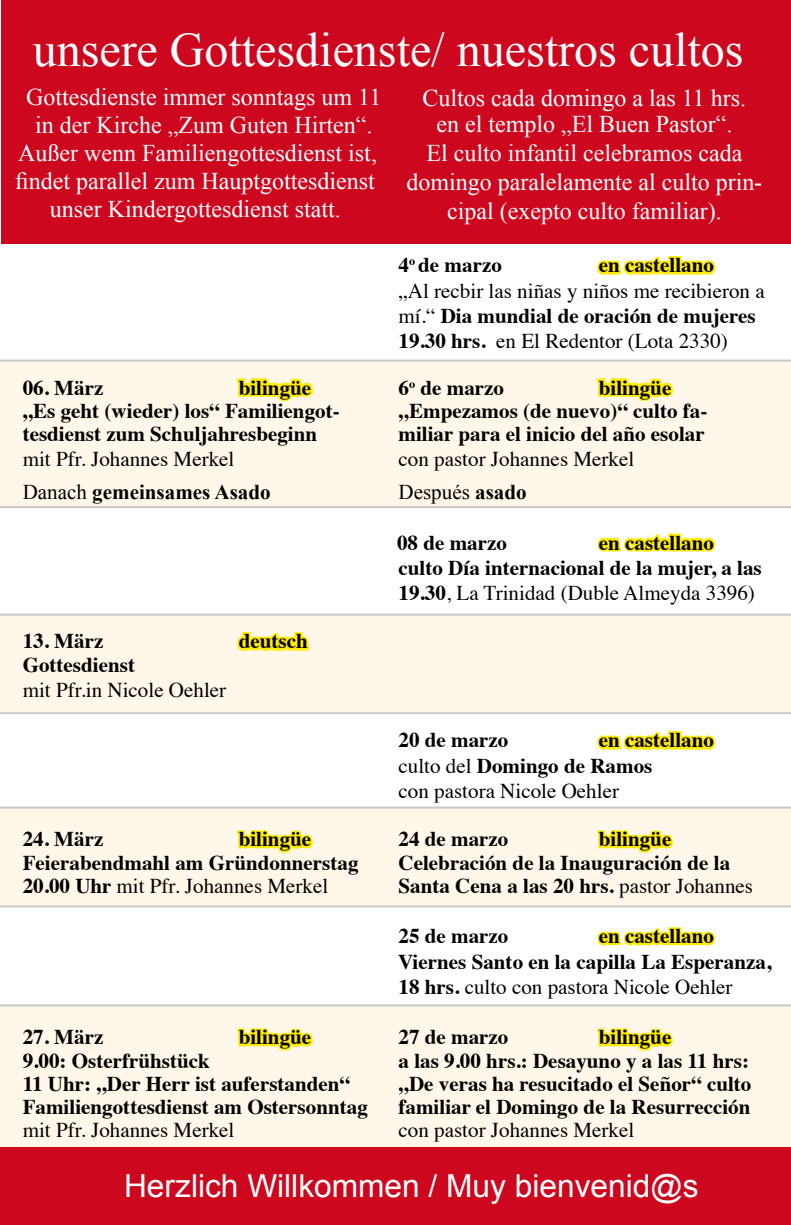
<style>
.page{position:relative;width:791px;height:1225px;background:#fff}
.page>*{position:absolute;margin:0;border:0;box-sizing:border-box;transform-origin:0 0}
.t1{font:48px "Times New Roman";color:#fff}
.t2{font:31.6px "Arial";color:#fff}
.t3{font:24px/28px "Times New Roman";color:#fff;text-align:center}
.t4{font:700 21px/25.2px "Times";color:#000}
.t5{font:21px/25.2px "Times";color:#000}
.t6{font:700 21px "Times New Roman";color:#000}
.t7{font:21px "Times New Roman";color:#000}
.s1{font-weight:700}
.s2{font-weight:400}
</style>
<div class="page">
<div style="left:0;top:1004px;width:791px;height:143px;background:#fff7e9"></div>
<div style="left:0;top:613px;width:791px;height:101px;background:#fff7e9"></div>
<div style="left:0;top:806px;width:791px;height:101px;background:#fff7e9"></div>
<div style="left:0;top:359px;width:791px;height:149px;background:#fff7e9"></div>
<div style="left:0;top:1147px;width:791px;height:78px;background:#cd071e"></div>
<div style="left:1px;top:0;width:790px;height:244px;background:#cd071e"></div>
<svg style="left:597px;top:256px;width:119px;height:19px"></svg>
<svg style="left:235px;top:374px;width:81px;height:35px;background:#fff184"></svg>
<svg style="left:595px;top:374px;width:81px;height:35px;background:#fff184"></svg>
<svg style="left:597px;top:533px;width:119px;height:19px"></svg>
<svg style="left:234px;top:627px;width:77px;height:35px;background:#fff28e"></svg>
<svg style="left:597px;top:731px;width:119px;height:19px"></svg>
<svg style="left:236px;top:827px;width:80px;height:31px;background:#fff17b"></svg>
<svg style="left:596px;top:827px;width:80px;height:31px;background:#fff17b"></svg>
<svg style="left:597px;top:927px;width:119px;height:19px"></svg>
<svg style="left:236px;top:1025px;width:80px;height:31px;background:#fff17b"></svg>
<svg style="left:596px;top:1025px;width:80px;height:31px;background:#fff17b"></svg>
<h1 class="t1" style="left:33px;top:18px;width:712px">unsere Gottesdienste/ nuestros cultos</h1>
<p class="t3" style="left:16px;top:83px;width:367px">Gottesdienste immer sonntags um 11 in der Kirche „Zum Guten Hirten“.<br>Außer wenn Familiengottesdienst ist, findet parallel zum Hauptgottesdienst unser Kindergottesdienst statt.</p>
<p class="t3" style="left:422px;top:84px;width:325px;line-height:26.4px">Cultos cada domingo a las 11 hrs. en el templo „El Buen Pastor“.</p>
<p class="t3" style="left:406px;top:138px;width:357px;line-height:28.8px">El culto infantil celebramos cada domingo paralelamente al culto prin&shy;cipal (exepto culto familiar).</p>
<p class="t4" style="left:398px;top:250px;width:105px">4<sup>o</sup> de marzo</p>
<p class="t4" style="left:599px;top:250px;width:117px">en castellano</p>
<p class="t5" style="left:398px;top:276px;width:368px">„Al recbir las niñas y niños me recibieron a mí.“ <span class="s1">Dia mundial de oración de mujeres<br>19.30 hrs.</span> en El Redentor (Lota 2330)</p>
<p class="t4" style="left:23px;top:373px;width:82px">06. März</p>
<p class="t4" style="left:239px;top:373px;width:74px">bilingüe</p>
<p class="t4" style="left:398px;top:373px;width:107px">6<sup>o</sup> de marzo</p>
<p class="t4" style="left:599px;top:373px;width:74px">bilingüe</p>
<p class="t4" style="left:23px;top:396px;width:319px">„Es geht (wieder) los“ Familiengot-</p>
<p class="t4" style="left:398px;top:396px;width:310px">„Empezamos (de nuevo)“ culto fa-</p>
<p class="t4" style="left:23px;top:419px;width:296px">tesdienst zum Schuljahresbeginn</p>
<p class="t4" style="left:398px;top:419px;width:308px">miliar para el inicio del año esolar</p>
<p class="t5" style="left:23px;top:445px;width:213px">mit Pfr. Johannes Merkel</p>
<p class="t5" style="left:398px;top:445px;width:237px">con pastor Johannes Merkel</p>
<p class="t6" style="left:23px;top:477px;width:250px"><span class="s2">Danach</span> gemeinsames Asado</p>
<p class="t7" style="left:398px;top:478px;width:130px">Después <span class="s1">asado</span></p>
<p class="t4" style="left:397px;top:527px;width:111px">08 de marzo</p>
<p class="t4" style="left:398px;top:527px;width:365px;text-indent:200px">en castellano culto Día internacional de la mujer, a las<br>19.30<span class="s2">, La Trinidad (Duble Almeyda 3396)</span></p>
<p class="t4" style="left:23px;top:626px;width:82px">13. März</p>
<p class="t4" style="left:239px;top:626px;width:71px">deutsch</p>
<p class="t4" style="left:23px;top:649px;width:114px">Gottesdienst</p>
<p class="t5" style="left:23px;top:675px;width:205px">mit Pfr.in Nicole Oehler</p>
<p class="t4" style="left:398px;top:725px;width:111px">20 de marzo</p>
<p class="t5" style="left:398px;top:726px;width:317px;text-indent:200px"><span class="s1">en castellano </span>culto del <span class="s1">Domingo de Ramos<br></span>con pastora Nicole Oehler</p>
<p class="t4" style="left:23px;top:824px;width:82px">24. März</p>
<p class="t4" style="left:239px;top:824px;width:74px">bilingüe</p>
<p class="t4" style="left:398px;top:824px;width:111px">24 de marzo</p>
<p class="t4" style="left:599px;top:824px;width:74px">bilingüe</p>
<p class="t4" style="left:23px;top:847px;width:337px">Feierabendmahl am Gründonnerstag</p>
<p class="t4" style="left:398px;top:847px;width:333px">Celebración de la Inauguración de la</p>
<p class="t5" style="left:23px;top:871px;width:307px"><span class="s1">20.00 Uhr</span> mit Pfr. Johannes Merkel</p>
<p class="t4" style="left:398px;top:871px;width:356px">Santa Cena a las 20 hrs. <span class="s2">pastor Johannes</span></p>
<p class="t4" style="left:398px;top:921px;width:111px">25 de marzo</p>
<p class="t4" style="left:398px;top:921px;width:375px;text-indent:201px">en castellano<br>Viernes Santo en la capilla La Esperanza,<br>18 hrs. <span class="s2">culto con pastora Nicole Oehler</span></p>
<p class="t4" style="left:23px;top:1022px;width:82px">27. März</p>
<p class="t4" style="left:239px;top:1022px;width:74px">bilingüe</p>
<p class="t4" style="left:398px;top:1022px;width:111px">27 de marzo</p>
<p class="t4" style="left:599px;top:1022px;width:74px">bilingüe</p>
<p class="t4" style="left:23px;top:1045px;width:189px">9.00: Osterfrühstück</p>
<p class="t4" style="left:398px;top:1045px;width:352px">a las 9.00 hrs.: Desayuno y a las 11 hrs:</p>
<p class="t4" style="left:23px;top:1069px;width:329px">11 Uhr: „Der Herr ist auferstanden“</p>
<p class="t4" style="left:398px;top:1069px;width:354px">„De veras ha resucitado el Señor“ culto</p>
<p class="t4" style="left:23px;top:1092px;width:347px">Familiengottesdienst am Ostersonntag</p>
<p class="t4" style="left:398px;top:1092px;width:353px">familiar el Domingo de la Resurrección</p>
<p class="t5" style="left:23px;top:1115px;width:213px">mit Pfr. Johannes Merkel</p>
<p class="t5" style="left:398px;top:1115px;width:237px">con pastor Johannes Merkel</p>
<h2 class="t2" style="left:124px;top:1164px;width:576px">Herzlich Willkommen / Muy bienvenid@s</h2>
</div>
